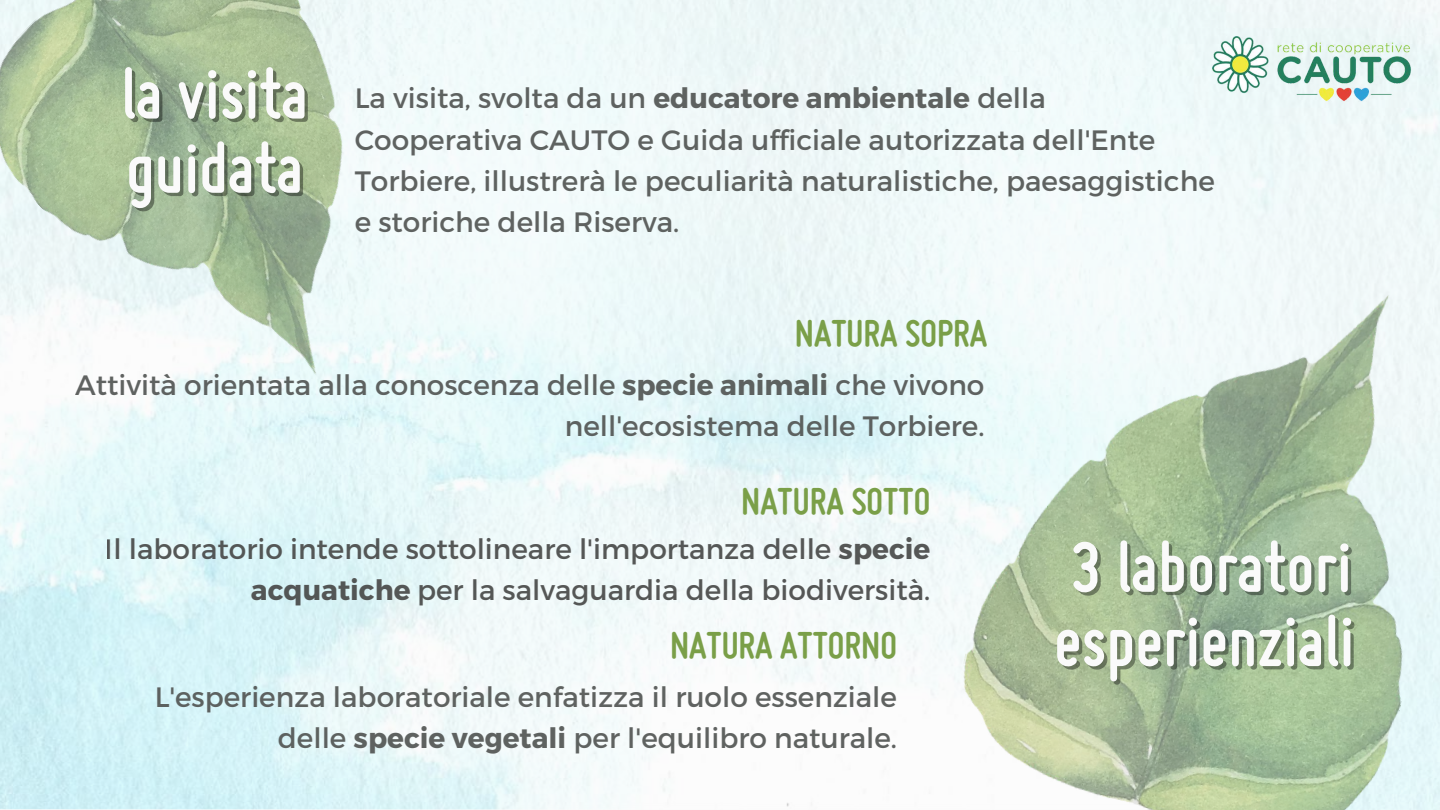
<style>
.page{position:relative;width:1440px;height:810px;background:#fff}
.page>*{position:absolute;margin:0;border:0;box-sizing:border-box;transform-origin:0 0}
.t1{font:700 75px/74.2px "Miso";color:#fafafa}
.t2{font:700 40px "Miso";color:#7a9f48}
.t3{font:28px/41.2px "Montserrat";color:#515452;text-align:right}
.t4{font:28px/41.2px "Montserrat";color:#474847;text-align:right}
.s1{font-weight:700}
</style>
<div class="page">
<img style="left:1211px;top:36px;width:201px;height:66px">
<img style="left:0;top:0;width:505px;height:429px">
<img style="left:938px;top:220px;width:502px;height:590px">
<h1 class="t1" style="left:121px;top:63px;width:188px">la visita guidata</h1>
<p class="t3" style="left:355px;top:76px;width:862px;text-align:left">La visita, svolta da un <span class="s1">educatore ambientale</span> della Cooperativa CAUTO e Guida ufficiale autorizzata dell'Ente Torbiere, illustrerà le peculiarità naturalistiche, paesaggistiche e storiche della Riserva.</p>
<h2 class="t2" style="left:795px;top:319px;width:194px">NATURA SOPRA</h2>
<p class="t3" style="left:75px;top:363px;width:911px">Attività orientata alla conoscenza delle <span class="s1">specie animali</span> che vivono nell'ecosistema delle Torbiere.</p>
<h2 class="t2" style="left:741px;top:487px;width:191px">NATURA SOTTO</h2>
<p class="t4" style="left:105px;top:527px;width:827px">Il laboratorio intende sottolineare l'importanza delle <span class="s1">specie acquatiche</span> per la salvaguardia della biodiversità.</p>
<h2 class="t2" style="left:670px;top:631px;width:229px">NATURA ATTORNO</h2>
<p class="t3" style="left:154px;top:675px;width:744px">L'esperienza laboratoriale enfatizza il ruolo essenziale delle <span class="s1">specie vegetali</span> per l'equilibro naturale.</p>
<h1 class="t1" style="left:1054px;top:537px;width:302px">3 laboratori esperienziali</h1>
</div>
